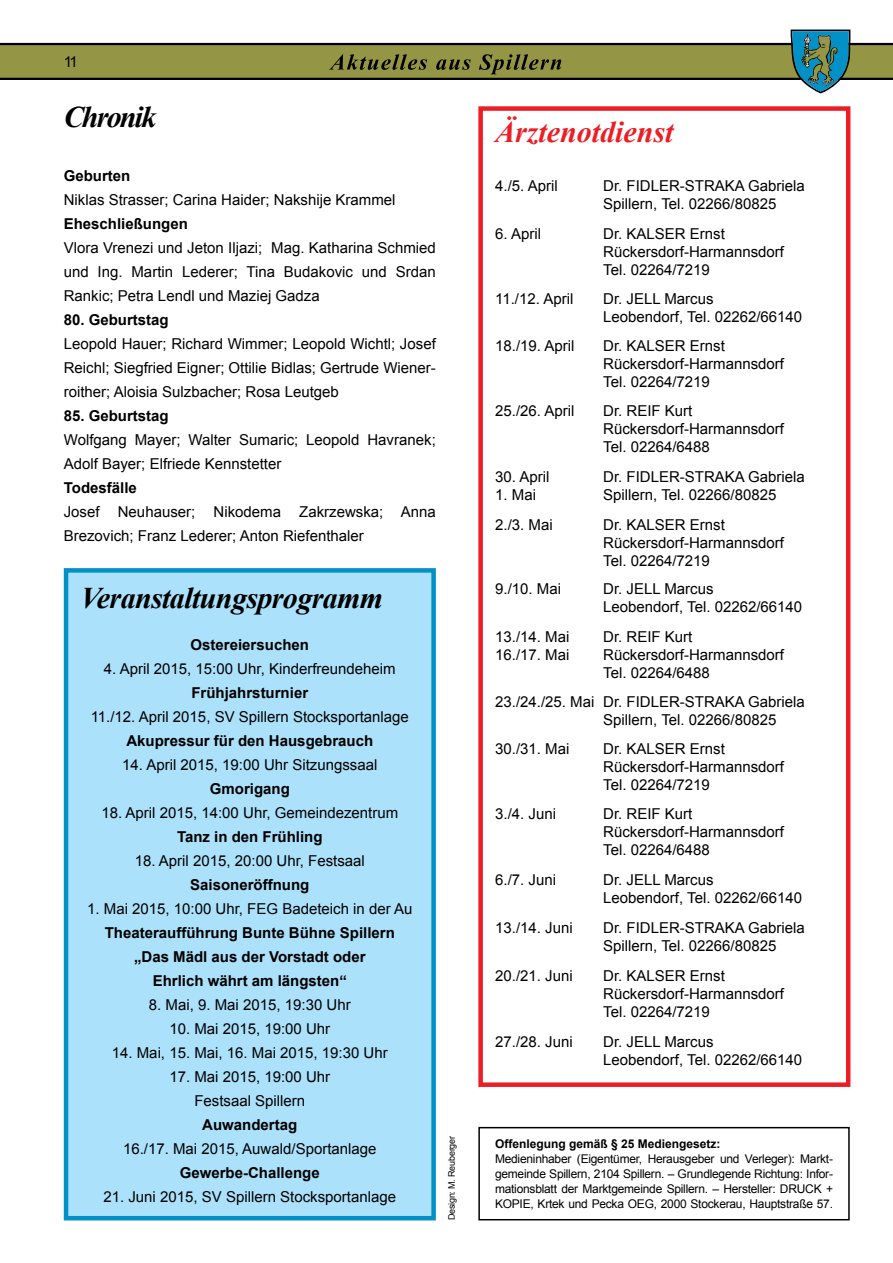
<style>
.page{position:relative;width:893px;height:1263px;background:#fff}
.page>*{position:absolute;margin:0;border:0;box-sizing:border-box;transform-origin:0 0}
.t1{font:italic 700 30px "Times New Roman";letter-spacing:-.02em;color:#000}
.t2{font:italic 700 30px "Times New Roman";color:#ed1d24}
.t3{font:italic 700 30px "Times New Roman";letter-spacing:-.06em;color:#000}
.t4{font:15px/18px "Arial";color:#000}
.t5{font:700 15px/24px "Arial";color:#000;text-align:center}
.t6{font:12px/15px "Arial";letter-spacing:-.02em;color:#000;text-align:justify}
.t7{font:700 12px "Arial";color:#000}
.t8{font:9px "Arial";letter-spacing:-.02em;color:#000}
</style>
<div class="page">
<div style="left:478px;top:106px;width:372px;height:981px;background:#fff;border:4px solid #ed1d24"></div>
<div style="left:64px;top:568px;width:372px;height:652px;background:#abe1fa;border:4px solid #0191c7"></div>
<div style="left:478px;top:1127px;width:372px;height:93px;border:2px solid #000"></div>
<svg style="left:0;top:30px;width:893px;height:63px"></svg>
<p class="t4" style="left:64px;top:53px;width:16px">11</p>
<h1 class="t3" style="left:64px;top:96px;width:94px">Chronik</h1>
<p class="t5" style="left:64px;top:164px;width:68px">Geburten</p>
<p class="t4" style="left:64px;top:191px;width:333px">Niklas Strasser; Carina Haider; Nakshije Krammel</p>
<p class="t5" style="left:64px;top:212px;width:126px">Eheschließungen</p>
<p class="t4" style="left:64px;top:236px;width:374px;line-height:24px;text-align:justify">Vlora Vrenezi und Jeton Iljazi; Mag. Katharina Schmied und Ing. Martin Lederer; Tina Budakovic und Srdan Rankic; Petra Lendl und Maziej Gadza</p>
<p class="t5" style="left:64px;top:308px;width:107px">80. Geburtstag</p>
<p class="t4" style="left:64px;top:332px;width:374px;line-height:24px;text-align:justify">Leopold Hauer; Richard Wimmer; Leopold Wichtl; Josef Reichl; Siegfried Eigner; Ottilie Bidlas; Gertrude Wiener&shy;roither; Aloisia Sulzbacher; Rosa Leutgeb</p>
<p class="t5" style="left:64px;top:404px;width:107px">85. Geburtstag</p>
<p class="t4" style="left:64px;top:428px;width:374px;line-height:24px">Wolfgang Mayer; Walter Sumaric; Leopold Havranek;<br>Adolf Bayer; Elfriede Kennstetter</p>
<p class="t5" style="left:64px;top:476px;width:75px">Todesfälle</p>
<p class="t4" style="left:64px;top:500px;width:374px;line-height:24px">Josef Neuhauser; Nikodema Zakrzewska; Anna<br>Brezovich; Franz Lederer; Anton Riefenthaler</p>
<h1 class="t1" style="left:81px;top:577px;width:304px">Veranstaltungsprogramm</h1>
<p class="t5" style="left:191px;top:633px;width:120px">Ostereiersuchen</p>
<p class="t4" style="left:104px;top:659px;width:293px">4. April 2015, 15:00 Uhr, Kinderfreundeheim</p>
<p class="t5" style="left:191px;top:681px;width:118px">Frühjahrsturnier</p>
<p class="t4" style="left:91px;top:707px;width:320px">11./12. April 2015, SV Spillern Stocksportanlage</p>
<p class="t5" style="left:126px;top:729px;width:248px">Akupressur für den Hausgebrauch</p>
<p class="t4" style="left:122px;top:755px;width:257px">14. April 2015, 19:00 Uhr Sitzungssaal</p>
<p class="t5" style="left:210px;top:777px;width:82px">Gmorigang</p>
<p class="t4" style="left:101px;top:803px;width:298px">18. April 2015, 14:00 Uhr, Gemeindezentrum</p>
<p class="t5" style="left:177px;top:825px;width:147px">Tanz in den Frühling</p>
<p class="t4" style="left:135px;top:851px;width:232px">18. April 2015, 20:00 Uhr, Festsaal</p>
<p class="t5" style="left:190px;top:873px;width:121px">Saisoneröffnung</p>
<p class="t4" style="left:87px;top:899px;width:327px">1. Mai 2015, 10:00 Uhr, FEG Badeteich in der Au</p>
<p class="t5" style="left:105px;top:921px;width:292px">Theateraufführung Bunte Bühne Spillern „Das Mädl aus der Vorstadt oder<br>Ehrlich währt am längsten“</p>
<p class="t4" style="left:149px;top:995px;width:203px">8. Mai, 9. Mai 2015, 19:30 Uhr</p>
<p class="t4" style="left:169px;top:1019px;width:162px">10. Mai 2015, 19:00 Uhr</p>
<p class="t4" style="left:112px;top:1043px;width:277px">14. Mai, 15. Mai, 16. Mai 2015, 19:30 Uhr</p>
<p class="t4" style="left:169px;top:1064px;width:162px;line-height:24px;text-align:center">17. Mai 2015, 19:00 Uhr<br>Festsaal Spillern</p>
<p class="t5" style="left:202px;top:1113px;width:97px">Auwandertag</p>
<p class="t4" style="left:123px;top:1139px;width:255px">16./17. Mai 2015, Auwald/Sportanlage</p>
<p class="t5" style="left:180px;top:1161px;width:142px">Gewerbe-Challenge</p>
<p class="t4" style="left:103px;top:1187px;width:294px">21. Juni 2015, SV Spillern Stocksportanlage</p>
<h1 class="t2" style="left:495px;top:111px;width:180px">Ärztenotdienst</h1>
<p class="t4" style="left:495px;top:177px;width:64px">4./5. April</p>
<p class="t4" style="left:603px;top:177px;width:203px">Dr. FIDLER-STRAKA Gabriela<br>Spillern, Tel. 02266/80825</p>
<p class="t4" style="left:495px;top:225px;width:47px">6. April</p>
<p class="t4" style="left:603px;top:225px;width:182px">Dr. KALSER Ernst<br>Rückersdorf-Harmannsdorf<br>Tel. 02264/7219</p>
<p class="t4" style="left:495px;top:290px;width:80px">11./12. April</p>
<p class="t4" style="left:603px;top:290px;width:201px">Dr. JELL Marcus<br>Leobendorf, Tel. 02262/66140</p>
<p class="t4" style="left:495px;top:337px;width:81px">18./19. April</p>
<p class="t4" style="left:603px;top:337px;width:182px">Dr. KALSER Ernst<br>Rückersdorf-Harmannsdorf<br>Tel. 02264/7219</p>
<p class="t4" style="left:495px;top:401px;width:81px">25./26. April</p>
<p class="t4" style="left:603px;top:401px;width:182px">Dr. REIF Kurt<br>Rückersdorf-Harmannsdorf<br>Tel. 02264/6488</p>
<p class="t4" style="left:495px;top:467px;width:56px">30. April</p>
<p class="t4" style="left:603px;top:467px;width:203px">Dr. FIDLER-STRAKA Gabriela</p>
<p class="t4" style="left:495px;top:485px;width:42px">1. Mai</p>
<p class="t4" style="left:603px;top:485px;width:175px">Spillern, Tel. 02266/80825</p>
<p class="t4" style="left:495px;top:515px;width:59px">2./3. Mai</p>
<p class="t4" style="left:603px;top:515px;width:182px">Dr. KALSER Ernst<br>Rückersdorf-Harmannsdorf<br>Tel. 02264/7219</p>
<p class="t4" style="left:495px;top:580px;width:67px">9./10. Mai</p>
<p class="t4" style="left:603px;top:580px;width:201px">Dr. JELL Marcus<br>Leobendorf, Tel. 02262/66140</p>
<p class="t4" style="left:495px;top:628px;width:76px">13./14. Mai</p>
<p class="t4" style="left:603px;top:628px;width:91px">Dr. REIF Kurt</p>
<p class="t4" style="left:495px;top:646px;width:76px">16./17. Mai</p>
<p class="t4" style="left:603px;top:646px;width:182px">Rückersdorf-Harmannsdorf<br>Tel. 02264/6488</p>
<p class="t4" style="left:603px;top:693px;width:203px;text-indent:-108px">23./24./25. Mai Dr. FIDLER-STRAKA Gabriela<br>Spillern, Tel. 02266/80825</p>
<p class="t4" style="left:495px;top:740px;width:76px">30./31. Mai</p>
<p class="t4" style="left:603px;top:740px;width:182px">Dr. KALSER Ernst<br>Rückersdorf-Harmannsdorf<br>Tel. 02264/7219</p>
<p class="t4" style="left:495px;top:805px;width:62px">3./4. Juni</p>
<p class="t4" style="left:603px;top:805px;width:182px">Dr. REIF Kurt<br>Rückersdorf-Harmannsdorf<br>Tel. 02264/6488</p>
<p class="t4" style="left:495px;top:871px;width:62px">6./7. Juni</p>
<p class="t4" style="left:603px;top:871px;width:201px">Dr. JELL Marcus<br>Leobendorf, Tel. 02262/66140</p>
<p class="t4" style="left:495px;top:919px;width:79px">13./14. Juni</p>
<p class="t4" style="left:603px;top:919px;width:203px">Dr. FIDLER-STRAKA Gabriela<br>Spillern, Tel. 02266/80825</p>
<p class="t4" style="left:495px;top:967px;width:79px">20./21. Juni</p>
<p class="t4" style="left:603px;top:967px;width:182px">Dr. KALSER Ernst<br>Rückersdorf-Harmannsdorf<br>Tel. 02264/7219</p>
<p class="t4" style="left:495px;top:1033px;width:79px">27./28. Juni</p>
<p class="t4" style="left:603px;top:1033px;width:201px">Dr. JELL Marcus<br>Leobendorf, Tel. 02262/66140</p>
<p class="t8" style="left:446px;top:1220px;width:86px;rotate:-90deg">Design: M. Reuberger</p>
<p class="t7" style="left:495px;top:1136px;width:227px">Offenlegung gemäß § 25 Mediengesetz:</p>
<p class="t6" style="left:495px;top:1151px;width:340px">Medieninhaber (Eigentümer, Herausgeber und Verleger): Markt&shy;gemeinde Spillern, 2104 Spillern. – Grundlegende Richtung: Infor&shy;mationsblatt der Marktgemeinde Spillern. – Hersteller: DRUCK + KOPIE, Krtek und Pecka OEG, 2000 Stockerau, Hauptstraße 57.</p>
</div>
